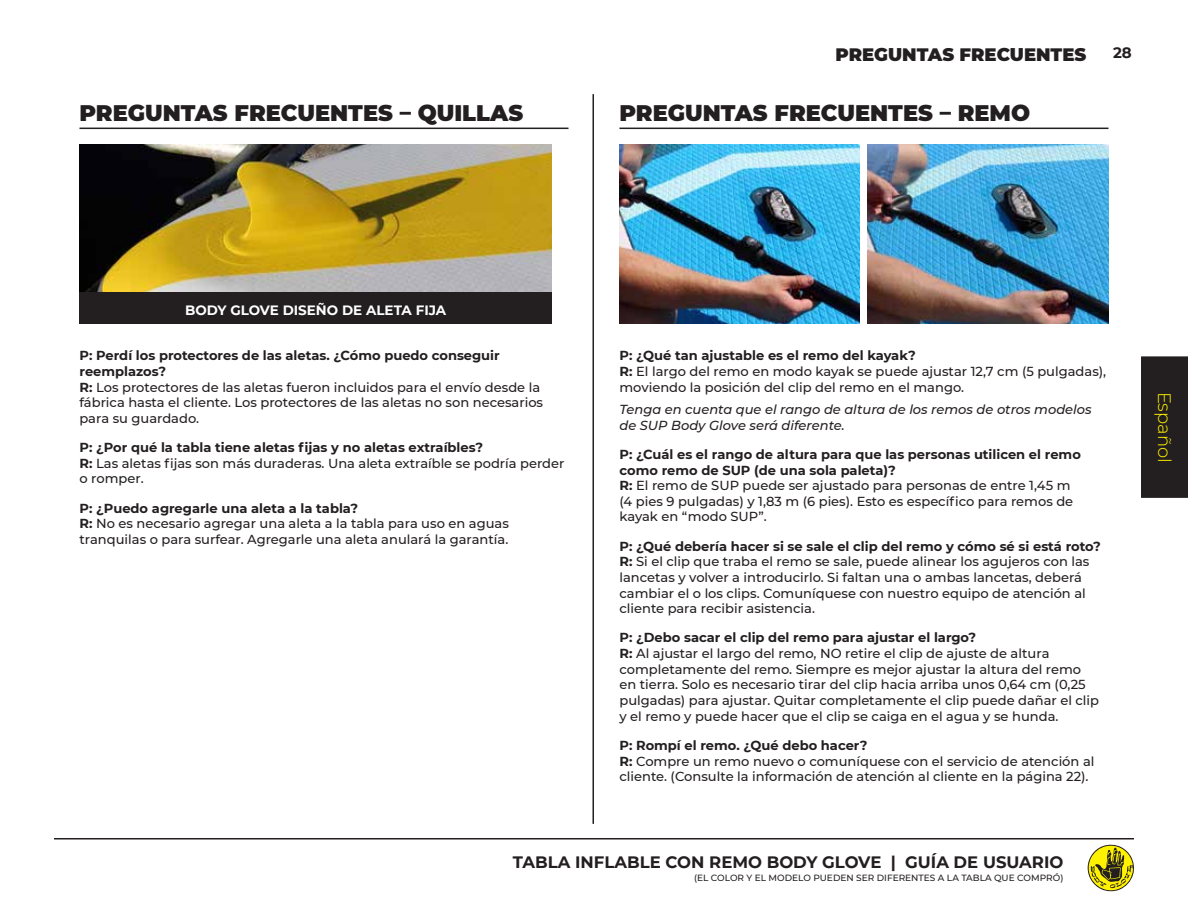
<style>
.page{position:relative;width:1188px;height:918px;background:#fff}
.page>*{position:absolute;margin:0;border:0;box-sizing:border-box;transform-origin:0 0}
.t1{font:900 22.5px "Montserrat";color:#231f20}
.t2{font:900 18px "Montserrat";color:#231f20}
.t3{font:300 18px "Montserrat";color:#fff200}
.t4{font:700 16.5px "Montserrat";color:#231f20}
.t5{font:700 15px "Montserrat";color:#231f20}
.t6{font:700 13.5px "Montserrat";color:#fff}
.t7{font:500 13.05px/15.6px "Montserrat";color:#231f20}
.t8{font:italic 500 13.05px/15.6px "Montserrat";color:#231f20}
.t9{font:500 9px "Montserrat";color:#231f20}
.s1{font-weight:700}
</style>
<div class="page">
<div style="left:1141px;top:356px;width:47px;height:142px;background:#231f20"></div>
<hr style="left:54px;top:838px;width:1080px;height:2px;background:#231f20">
<svg style="left:1088px;top:844px;width:46px;height:48px"></svg>
<hr style="left:592px;top:94px;width:2px;height:730px;background:#231f20">
<hr style="left:619px;top:128px;width:490px;height:1px;background:#231f20">
<hr style="left:79px;top:128px;width:490px;height:1px;background:#231f20">
<img style="left:79px;top:145px;width:473px;height:148px">
<div style="left:79px;top:293px;width:473px;height:31px;background:#231f20"></div>
<img style="left:868px;top:145px;width:241px;height:179px">
<img style="left:619px;top:145px;width:240px;height:179px">
<h1 class="t1" style="left:79px;top:96px;width:445px">PREGUNTAS FRECUENTES – QUILLAS</h1>
<h2 class="t2" style="left:836px;top:41px;width:252px">PREGUNTAS FRECUENTES</h2>
<h1 class="t1" style="left:619px;top:96px;width:412px">PREGUNTAS FRECUENTES – REMO</h1>
<p class="t5" style="left:1113px;top:42px;width:20px">28</p>
<p class="t6" style="left:185px;top:300px;width:263px">BODY GLOVE DISEÑO DE ALETA FIJA</p>
<p class="t7" style="left:79px;top:347px;width:465px"><span class="s1">P: Perdí los protectores de las aletas. ¿Cómo puedo conseguir reemplazos?<br>R:</span> Los protectores de las aletas fueron incluidos para el envío desde la fábrica hasta el cliente. Los protectores de las aletas no son necesarios para su guardado.</p>
<p class="t7" style="left:79px;top:439px;width:486px"><span class="s1">P: ¿Por qué la tabla tiene aletas fijas y no aletas extraíbles?<br>R:</span> Las aletas fijas son más duraderas. Una aleta extraíble se podría perder o romper.</p>
<p class="t7" style="left:79px;top:500px;width:431px"><span class="s1">P: ¿Puedo agregarle una aleta a la tabla?<br>R:</span> No es necesario agregar una aleta a la tabla para uso en aguas tranquilas o para surfear. Agregarle una aleta anulará la garantía.</p>
<p class="t7" style="left:619px;top:347px;width:488px"><span class="s1">P: ¿Qué tan ajustable es el remo del kayak?<br>R:</span> El largo del remo en modo kayak se puede ajustar 12,7 cm (5 pulgadas), moviendo la posición del clip del remo en el mango.</p>
<p class="t8" style="left:619px;top:401px;width:474px">Tenga en cuenta que el rango de altura de los remos de otros modelos de SUP Body Glove será diferente.</p>
<p class="t7" style="left:619px;top:446px;width:463px"><span class="s1">P: ¿Cuál es el rango de altura para que las personas utilicen el remo como remo de SUP (de una sola paleta)?<br>R:</span> El remo de SUP puede ser ajustado para personas de entre 1,45 m (4 pies 9 pulgadas) y 1,83 m (6 pies). Esto es específico para remos de kayak en “modo SUP”.</p>
<p class="t7" style="left:619px;top:538px;width:483px"><span class="s1">P: ¿Qué debería hacer si se sale el clip del remo y cómo sé si está roto?<br>R:</span> Si el clip que traba el remo se sale, puede alinear los agujeros con las lancetas y volver a introducirlo. Si faltan una o ambas lancetas, deberá cambiar el o los clips. Comuníquese con nuestro equipo de atención al cliente para recibir asistencia.</p>
<p class="t7" style="left:619px;top:629px;width:481px"><span class="s1">P: ¿Debo sacar el clip del remo para ajustar el largo?<br>R:</span> Al ajustar el largo del remo, NO retire el clip de ajuste de altura completamente del remo. Siempre es mejor ajustar la altura del remo en tierra. Solo es necesario tirar del clip hacia arriba unos 0,64 cm (0,25 pulgadas) para ajustar. Quitar completamente el clip puede dañar el clip y el remo y puede hacer que el clip se caiga en el agua y se hunda.</p>
<p class="t7" style="left:619px;top:737px;width:476px"><span class="s1">P: Rompí el remo. ¿Qué debo hacer?<br>R:</span> Compre un remo nuevo o comuníquese con el servicio de atención al cliente. (Consulte la información de atención al cliente en la página 22).</p>
<p class="t4" style="left:513px;top:850px;width:552px">TABLA INFLABLE CON REMO BODY GLOVE | GUÍA DE USUARIO</p>
<p class="t9" style="left:694px;top:871px;width:371px">(EL COLOR Y EL MODELO PUEDEN SER DIFERENTES A LA TABLA QUE COMPRÓ)</p>
<h2 class="t3" style="left:1177px;top:392px;width:73px;rotate:90deg">Español</h2>
</div>
